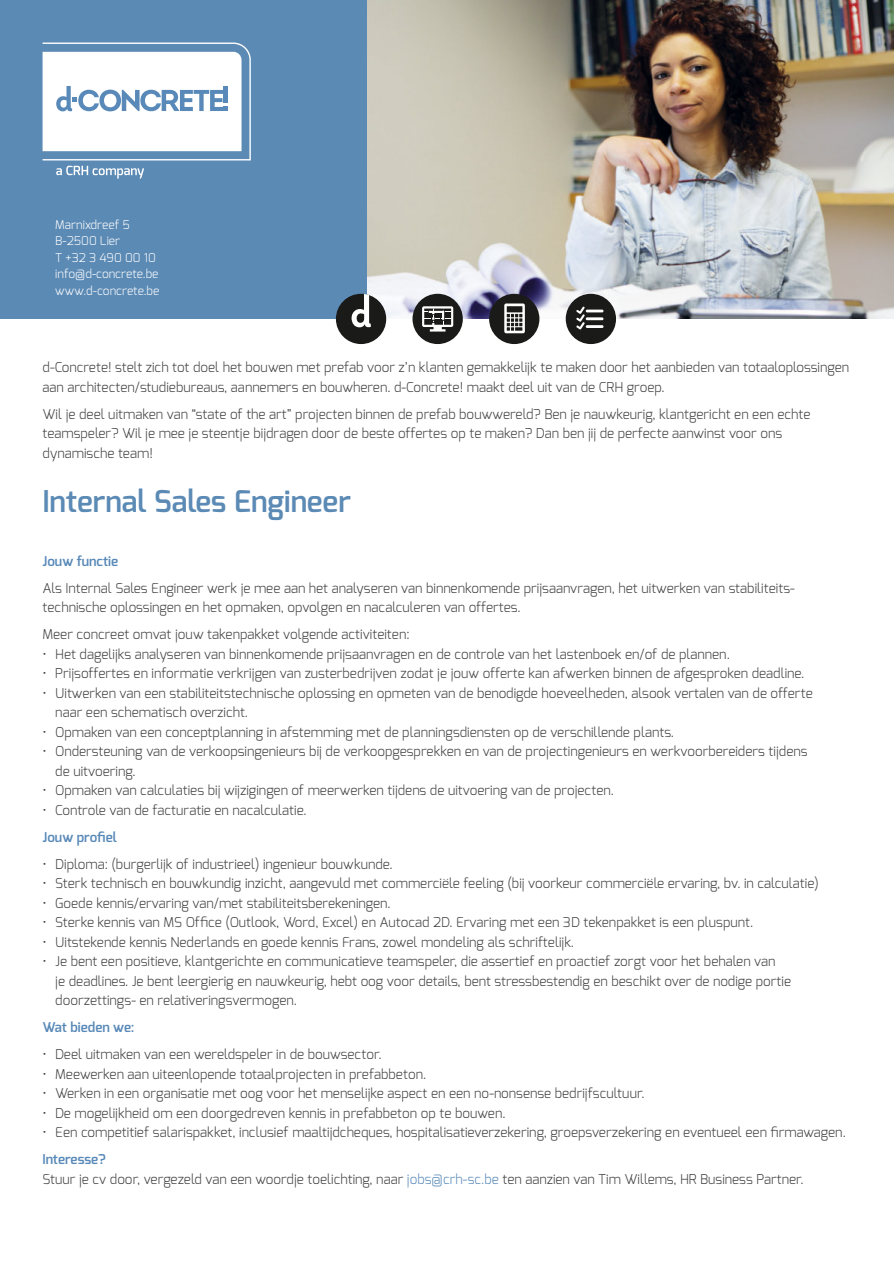
<style>
.page{position:relative;width:894px;height:1263px;background:#fff}
.page>*{position:absolute;margin:0;border:0;box-sizing:border-box;transform-origin:0 0}
.t1{font:600 30px "Exo";color:#5b8ab5}
.t2{font:300 13.5px/19.5px "Exo";color:#404040}
.t3{font:600 13.5px "Exo";color:#5889b8}
.t4{font:300 12px/16.5px "Exo";color:#fff}
.s1{font-weight:600;color:#5889b8}
.s2{color:#5889b8}
</style>
<div class="page">
<img style="left:366px;top:0;width:527px;height:319px">
<div style="left:0;top:0;width:366px;height:319px;background:#5b8ab5"></div>
<div style="left:336px;top:294px;width:50px;height:50px;background:#1a1a18;border-radius:50%"></div>
<svg style="left:351px;top:294px;width:19px;height:33px"></svg>
<div style="left:412px;top:294px;width:50px;height:50px;background:#1a1a18;border-radius:50%"></div>
<svg style="left:422px;top:306px;width:31px;height:26px"></svg>
<div style="left:489px;top:294px;width:50px;height:50px;background:#1a1a18;border-radius:50%"></div>
<svg style="left:504px;top:303px;width:20px;height:30px"></svg>
<div style="left:565px;top:294px;width:50px;height:50px;background:#1a1a18;border-radius:50%"></div>
<svg style="left:576px;top:306px;width:27px;height:23px"></svg>
<svg style="left:56px;top:166px;width:88px;height:13px"></svg>
<svg style="left:43px;top:43px;width:208px;height:117px"></svg>
<p class="t4" style="left:55px;top:217px;width:105px">Marnixdreef 5<br>B-2500 Lier<br>T +32 3 490 00 10 info@d-concrete.be www.d-concrete.be</p>
<p class="t2" style="left:43px;top:358px;width:807px">d-Concrete! stelt zich tot doel het bouwen met prefab voor z’n klanten gemakkelijk te maken door het aanbieden van totaaloplossingen aan architecten/studiebureaus, aannemers en bouwheren. d-Concrete! maakt deel uit van de CRH groep.</p>
<p class="t2" style="left:43px;top:404px;width:769px">Wil je deel uitmaken van “state of the art” projecten binnen de prefab bouwwereld? Ben je nauwkeurig, klantgericht en een echte teamspeler? Wil je mee je steentje bijdragen door de beste offertes op te maken? Dan ben jij de perfecte aanwinst voor ons dynamische team!</p>
<h1 class="t1" style="left:43px;top:482px;width:310px">Internal Sales Engineer</h1>
<p class="t3" style="left:43px;top:552px;width:77px">Jouw functie</p>
<p class="t2" style="left:43px;top:579px;width:753px">Als Internal Sales Engineer werk je mee aan het analyseren van binnenkomende prijsaanvragen, het uitwerken van stabiliteits&shy;technische oplossingen en het opmaken, opvolgen en nacalculeren van offertes.</p>
<p class="t2" style="left:43px;top:625px;width:368px">Meer concreet omvat jouw takenpakket volgende activiteiten:</p>
<p class="t2" style="left:43px;top:645px;width:688px">• Het dagelijks analyseren van binnenkomende prijsaanvragen en de controle van het lastenboek en/of de plannen.</p>
<p class="t2" style="left:43px;top:664px;width:763px">• Prijsoffertes en informatie verkrijgen van zusterbedrijven zodat je jouw offerte kan afwerken binnen de afgesproken deadline.</p>
<p class="t2" style="left:55px;top:684px;width:758px;text-indent:-13px">• Uitwerken van een stabiliteitstechnische oplossing en opmeten van de benodigde hoeveelheden, alsook vertalen van de offerte naar een schematisch overzicht.</p>
<p class="t2" style="left:43px;top:723px;width:632px">• Opmaken van een conceptplanning in afstemming met de planningsdiensten op de verschillende plants.</p>
<p class="t2" style="left:55px;top:742px;width:753px;text-indent:-13px">• Ondersteuning van de verkoopsingenieurs bij de verkoopgesprekken en van de projectingenieurs en werkvoorbereiders tijdens de uitvoering.</p>
<p class="t2" style="left:43px;top:781px;width:572px">• Opmaken van calculaties bij wijzigingen of meerwerken tijdens de uitvoering van de projecten.</p>
<p class="t2" style="left:43px;top:801px;width:265px">• Controle van de facturatie en nacalculatie.</p>
<p class="t3" style="left:43px;top:828px;width:76px">Jouw profiel</p>
<p class="t2" style="left:43px;top:855px;width:351px">• Diploma: (burgerlijk of industrieel) ingenieur bouwkunde.</p>
<p class="t2" style="left:43px;top:874px;width:777px">• Sterk technisch en bouwkundig inzicht, aangevuld met commerciële feeling (bij voorkeur commerciële ervaring, bv. in calculatie)</p>
<p class="t2" style="left:43px;top:894px;width:349px">• Goede kennis/ervaring van/met stabiliteitsberekeningen.</p>
<p class="t2" style="left:43px;top:913px;width:712px">• Sterke kennis van MS Office (Outlook, Word, Excel) en Autocad 2D. Ervaring met een 3D tekenpakket is een pluspunt.</p>
<p class="t2" style="left:43px;top:933px;width:532px">• Uitstekende kennis Nederlands en goede kennis Frans, zowel mondeling als schriftelijk.</p>
<p class="t2" style="left:55px;top:952px;width:737px;text-indent:-13px">• Je bent een positieve, klantgerichte en communicatieve teamspeler, die assertief en proactief zorgt voor het behalen van<br>je deadlines. Je bent leergierig en nauwkeurig, hebt oog voor details, bent stressbestendig en beschikt over de nodige portie doorzettings- en relativeringsvermogen.</p>
<p class="t3" style="left:43px;top:1019px;width:93px">Wat bieden we:</p>
<p class="t2" style="left:43px;top:1045px;width:340px">• Deel uitmaken van een wereldspeler in de bouwsector.</p>
<p class="t2" style="left:43px;top:1065px;width:385px">• Meewerken aan uiteenlopende totaalprojecten in prefabbeton.</p>
<p class="t2" style="left:43px;top:1084px;width:603px">• Werken in een organisatie met oog voor het menselijke aspect en een no-nonsense bedrijfscultuur.</p>
<p class="t2" style="left:43px;top:1104px;width:464px">• De mogelijkheid om een doorgedreven kennis in prefabbeton op te bouwen.</p>
<p class="t2" style="left:43px;top:1123px;width:804px">• Een competitief salarispakket, inclusief maaltijdcheques, hospitalisatieverzekering, groepsverzekering en eventueel een firmawagen.</p>
<p class="t2" style="left:43px;top:1150px;width:762px"><span class="s1">Interesse?<br></span>Stuur je cv door, vergezeld van een woordje toelichting, naar <span class="s2">jobs@crh-sc.be</span> ten aanzien van Tim Willems, HR Business Partner.</p>
</div>
